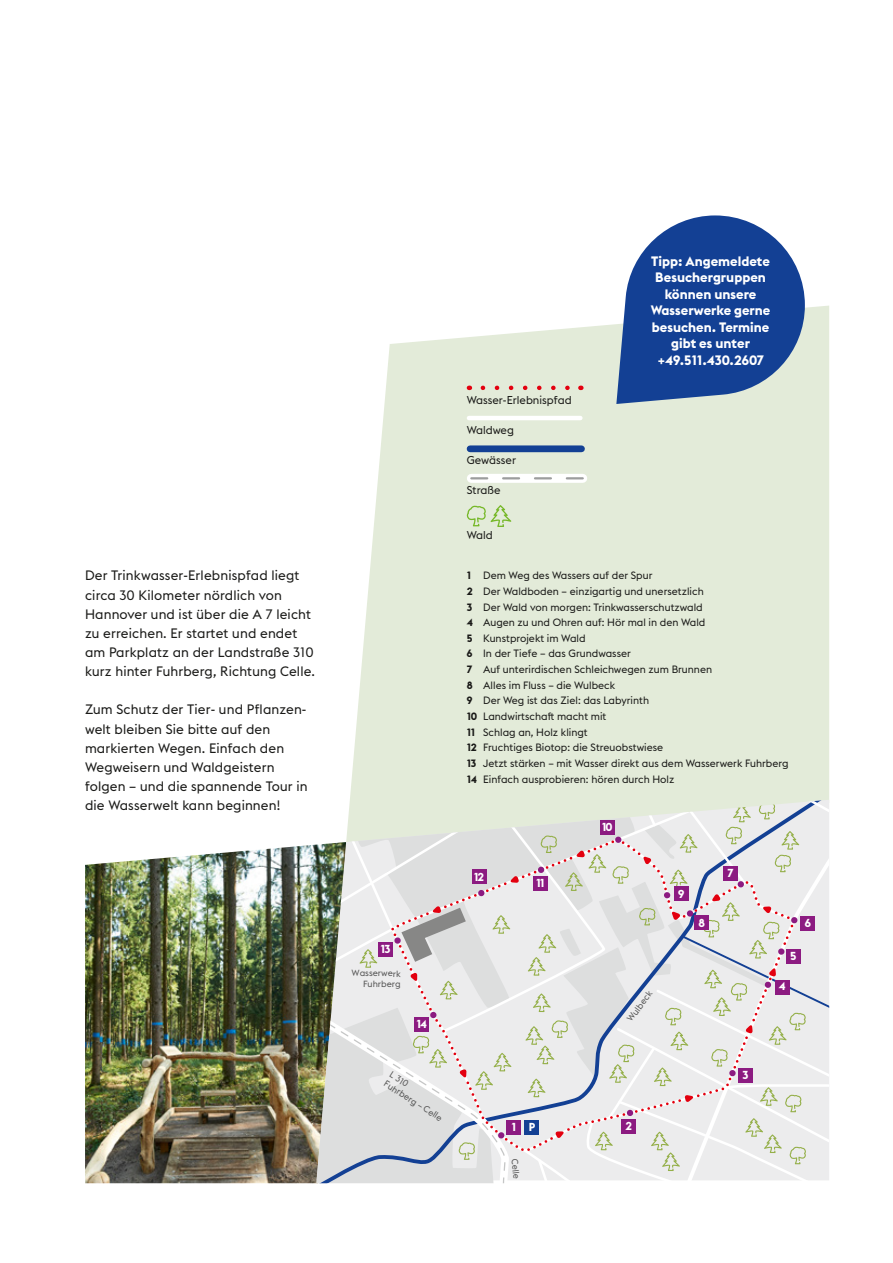
<style>
.page{position:relative;width:893px;height:1263px;background:#fff}
.page>*{position:absolute;margin:0;border:0;box-sizing:border-box;transform-origin:0 0}
.t1{font:13.5px/19.2px "Euclid Enercity";letter-spacing:.01em;color:#1a1a18}
.t2{font:700 13.5px/16.5px "Euclid Enercity";color:#fff;text-align:center}
.t3{font:700 11.4px "Euclid Enercity";letter-spacing:-.08em;color:#fff}
.t4{font:11.25px "Euclid Enercity";color:#1a1a18}
.t5{font:10.5px/15.6px "Euclid Enercity";color:#1a1a18}
.t6{font:9px/10.8px "Euclid Enercity";color:#565656}
.t7{font:8.85px/10.6px "Euclid Enercity";color:#565656;text-align:right}
.s1{font-weight:700}
</style>
<div class="page">
<img style="left:85px;top:844px;width:231px;height:339px">
<svg style="left:350px;top:305px;width:480px;height:498px;background:#e5ecdb"></svg>
<div style="left:470px;top:445px;width:111px;height:7px;background:#134094"></div>
<div style="left:471px;top:474px;width:112px;height:9px;background:#fff"></div>
<svg style="left:471px;top:477px;width:112px;height:2px"></svg>
<svg style="left:467px;top:505px;width:44px;height:22px"></svg>
<svg style="left:483px;top:386px;width:90px;height:4px"></svg>
<hr style="left:469px;top:416px;width:111px;height:4px;background:#fff">
<svg style="left:316px;top:800px;width:513px;height:383px;background:#dfe0de"></svg>
<div style="left:506px;top:1121px;width:15px;height:14px;background:#8c1b81"></div>
<div style="left:525px;top:1121px;width:14px;height:14px;background:#134094"></div>
<div style="left:621px;top:1120px;width:15px;height:14px;background:#8c1b81"></div>
<div style="left:738px;top:1068px;width:15px;height:15px;background:#8c1b81"></div>
<div style="left:775px;top:980px;width:15px;height:14px;background:#8c1b81"></div>
<div style="left:800px;top:916px;width:15px;height:14px;background:#8c1b81"></div>
<div style="left:723px;top:866px;width:15px;height:14px;background:#8c1b81"></div>
<div style="left:694px;top:915px;width:15px;height:15px;background:#8c1b81"></div>
<div style="left:674px;top:886px;width:14px;height:15px;background:#8c1b81"></div>
<div style="left:533px;top:877px;width:15px;height:14px;background:#8c1b81"></div>
<div style="left:472px;top:869px;width:14px;height:15px;background:#8c1b81"></div>
<div style="left:378px;top:942px;width:15px;height:14px;background:#8c1b81"></div>
<div style="left:414px;top:1017px;width:15px;height:14px;background:#8c1b81"></div>
<div style="left:786px;top:949px;width:15px;height:14px;background:#8c1b81"></div>
<div style="left:600px;top:820px;width:15px;height:15px;background:#8c1b81"></div>
<svg style="left:616px;top:215px;width:189px;height:189px;background:#4468a7"></svg>
<p class="t1" style="left:85px;top:566px;width:232px">Der Trinkwasser-Erlebnispfad liegt circa 30 Kilometer nördlich von Hannover und ist über die A 7 leicht zu erreichen. Er startet und endet am Parkplatz an der Landstraße 310 kurz hinter Fuhrberg, Richtung Celle.</p>
<p class="t1" style="left:85px;top:700px;width:224px">Zum Schutz der Tier- und Pflanzen&shy;welt bleiben Sie bitte auf den markierten Wegen. Einfach den<br>Wegweisern und Waldgeistern folgen – und die spannende Tour in die Wasserwelt kann beginnen!</p>
<p class="t3" style="left:381px;top:942px;width:11px">13</p>
<p class="t7" style="left:352px;top:967px;width:51px;rotate:1deg">Wasserwerk<br>Fuhrberg</p>
<p class="t3" style="left:416px;top:1017px;width:12px">14</p>
<p class="t6" style="left:393px;top:1069px;width:69px;rotate:32deg">L 310<br>Fuhrberg – Celle</p>
<p class="t4" style="left:467px;top:394px;width:107px">Wasser-Erlebnispfad</p>
<p class="t4" style="left:467px;top:424px;width:49px">Waldweg</p>
<p class="t4" style="left:467px;top:454px;width:51px">Gewässer</p>
<p class="t4" style="left:467px;top:484px;width:35px">Straße</p>
<p class="t4" style="left:467px;top:529px;width:28px">Wald</p>
<p class="t2" style="left:651px;top:253px;width:121px">Tipp: Angemeldete<br>Besuchergruppen können unsere<br>Wasserwerke gerne besuchen. Termine gibt es unter +49.511.430.2607</p>
<p class="t5" style="left:467px;top:568px;width:323px"><span class="s1">1</span> Dem Weg des Wassers auf der Spur<br><span class="s1">2</span> Der Waldboden – einzigartig und unersetzlich<br><span class="s1">3</span> Der Wald von morgen: Trinkwasserschutzwald<br><span class="s1">4</span> Augen zu und Ohren auf: Hör mal in den Wald<br><span class="s1">5</span> Kunstprojekt im Wald<br><span class="s1">6</span> In der Tiefe – das Grundwasser<br><span class="s1">7</span> Auf unterirdischen Schleichwegen zum Brunnen<br><span class="s1">8</span> Alles im Fluss – die Wulbeck<br><span class="s1">9</span> Der Weg ist das Ziel: das Labyrinth<br><span class="s1">10</span> Landwirtschaft macht mit<br><span class="s1">11</span> Schlag an, Holz klingt<br><span class="s1">12</span> Fruchtiges Biotop: die Streuobstwiese<br><span class="s1">13</span> Jetzt stärken – mit Wasser direkt aus dem Wasserwerk Fuhrberg <span class="s1">14</span> Einfach ausprobieren: hören durch Holz</p>
<p class="t3" style="left:474px;top:870px;width:12px">12</p>
<p class="t3" style="left:536px;top:877px;width:10px">11</p>
<p class="t3" style="left:602px;top:820px;width:12px">10</p>
<p class="t6" style="left:625px;top:1017px;width:37px;rotate:-53deg">Wulbeck</p>
<p class="t3" style="left:678px;top:887px;width:8px">9</p>
<p class="t3" style="left:698px;top:916px;width:8px">8</p>
<p class="t3" style="left:728px;top:866px;width:8px">7</p>
<p class="t3" style="left:805px;top:917px;width:8px">6</p>
<p class="t3" style="left:790px;top:950px;width:8px">5</p>
<p class="t3" style="left:779px;top:980px;width:8px">4</p>
<p class="t3" style="left:511px;top:1121px;width:25px">1 P</p>
<p class="t3" style="left:625px;top:1120px;width:8px">2</p>
<p class="t6" style="left:520px;top:1158px;width:22px;rotate:83deg">Celle</p>
<p class="t3" style="left:742px;top:1068px;width:7px">3</p>
</div>
